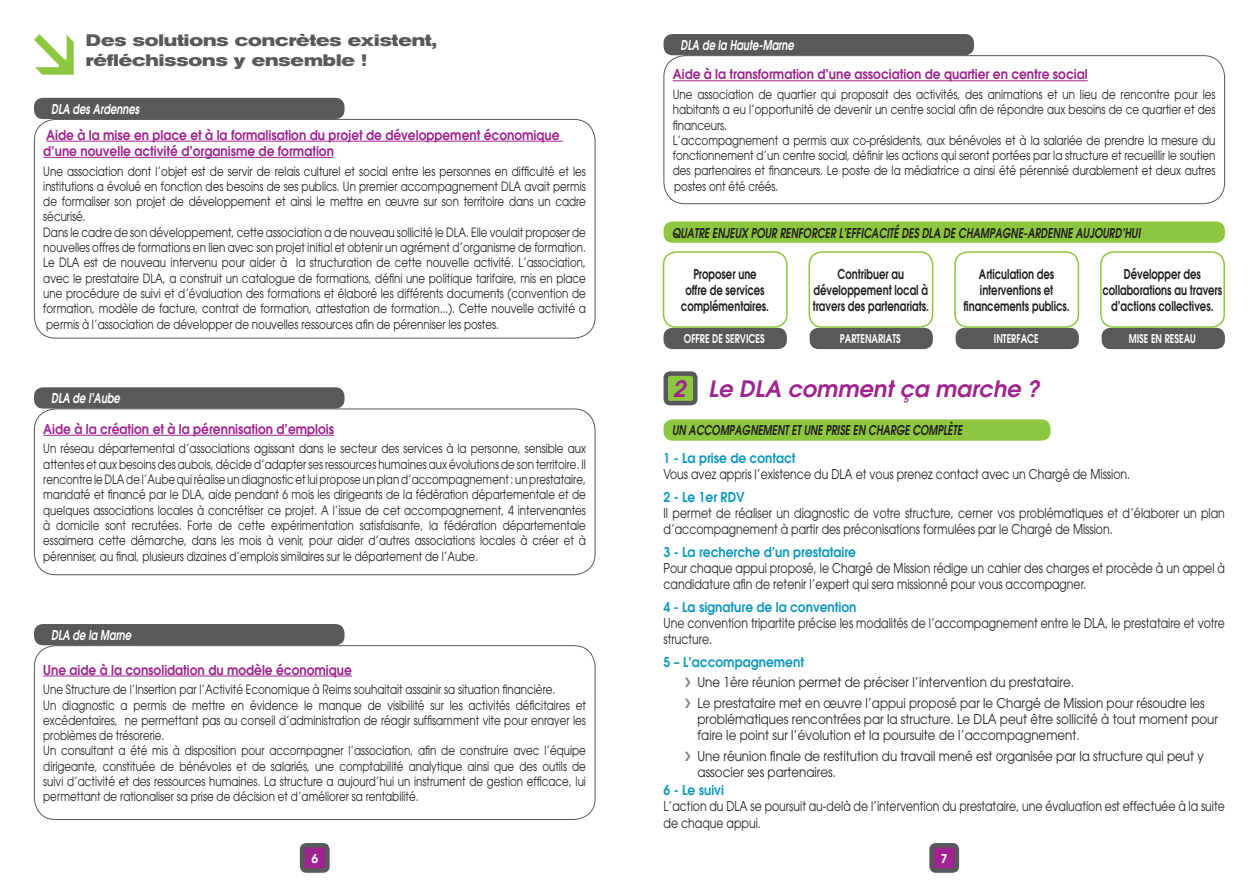
<style>
.page{position:relative;width:1259px;height:893px;background:#fff}
.page>*{position:absolute;margin:0;border:0;box-sizing:border-box;transform-origin:0 0}
.t1{font:italic 600 22.5px "Avant Garde";color:#9f248f}
.t2{font:700 expanded 16.5px/19.8px "Akzidenz Grotesk BE";color:#58595b}
.t3{font:13.5px/16.2px "Avant Garde";color:#231f20;scale:.81 1}
.t4{font:13.5px/16.2px "Avant Garde";color:#231f20;scale:.88 1}
.t5{font:600 13.5px/16.2px "Avant Garde";color:#9f248f;scale:.9 1}
.t6{font:600 13.5px/16.2px "Avant Garde";color:#231f20;text-align:center;scale:.74 1}
.t7{font:italic 600 13.5px "Avant Garde";color:#231f20;scale:.74 1}
.t8{font:600 13.5px "Avant Garde";color:#0e98be;scale:.9 1}
.t9{font:italic 600 13.5px "Avant Garde";color:#fff;scale:.74 1}
.t10{font:12.75px/15.3px "Avant Garde";color:#231f20;scale:.81 1}
.t11{font:600 12px "Avant Garde";color:#fff;scale:.74 1}
.t12{font:600 12px "Avant Garde";color:#fff}
</style>
<div class="page">
<div style="left:302px;top:845px;width:25px;height:25px;background:#9f248f;border-radius:4px"></div>
<div style="left:300px;top:843px;width:30px;height:30px;border:4px solid #58595b;border-radius:4px"></div>
<div style="left:931px;top:845px;width:26px;height:25px;background:#9f248f;border-radius:4px"></div>
<div style="left:929px;top:843px;width:30px;height:30px;border:4px solid #58595b;border-radius:4px"></div>
<div style="left:663px;top:222px;width:562px;height:21px;background:#8dc73f;border-radius:9px"></div>
<div style="left:663px;top:328px;width:124px;height:21px;background:#58595b;border-radius:9px"></div>
<div style="left:809px;top:328px;width:124px;height:21px;background:#58595b;border-radius:9px"></div>
<div style="left:955px;top:328px;width:124px;height:21px;background:#58595b;border-radius:9px"></div>
<div style="left:1101px;top:328px;width:124px;height:21px;background:#58595b;border-radius:9px"></div>
<svg style="left:34px;top:34px;width:40px;height:41px"></svg>
<div style="left:666px;top:374px;width:29px;height:29px;background:#8dc73f;border-radius:4px"></div>
<div style="left:663px;top:371px;width:34px;height:34px;border:4px solid #58595b;border-radius:4px"></div>
<div style="left:663px;top:419px;width:387px;height:22px;background:#8dc73f;border-radius:9px"></div>
<div style="left:34px;top:98px;width:310px;height:21px;background:#58595b;border-radius:9px"></div>
<div style="left:663px;top:34px;width:311px;height:21px;background:#58595b;border-radius:9px"></div>
<div style="left:34px;top:387px;width:310px;height:22px;background:#58595b;border-radius:9px"></div>
<div style="left:34px;top:624px;width:310px;height:21px;background:#58595b;border-radius:9px"></div>
<hr style="left:46px;top:141px;width:517px;height:1px;background:#9f248f">
<hr style="left:43px;top:157px;width:291px;height:1px;background:#9f248f">
<div style="left:34px;top:119px;width:561px;height:219px;border:1px solid #58595b;border-radius:21px"></div>
<hr style="left:673px;top:80px;width:414px;height:1px;background:#9f248f">
<div style="left:663px;top:55px;width:562px;height:149px;border:1px solid #58595b;border-radius:21px"></div>
<hr style="left:43px;top:435px;width:291px;height:1px;background:#9f248f">
<div style="left:34px;top:409px;width:561px;height:166px;border:1px solid #58595b;border-radius:21px"></div>
<hr style="left:43px;top:676px;width:309px;height:1px;background:#9f248f">
<div style="left:34px;top:645px;width:561px;height:175px;border:1px solid #58595b;border-radius:21px"></div>
<div style="left:663px;top:251px;width:124px;height:77px;border:2px solid #8dc73f;border-radius:13px"></div>
<div style="left:808px;top:251px;width:125px;height:77px;border:2px solid #8dc73f;border-radius:13px"></div>
<div style="left:954px;top:251px;width:125px;height:77px;border:2px solid #8dc73f;border-radius:13px"></div>
<div style="left:1100px;top:251px;width:125px;height:77px;border:2px solid #8dc73f;border-radius:13px"></div>
<p class="t2" style="left:86px;top:31px;width:352px">Des solutions concrètes existent, réfléchissons y ensemble !</p>
<p class="t9" style="left:51px;top:100px;width:121px">DLA DES ARDENNES</p>
<p class="t5" style="left:43px;top:127px;width:575px">Aide à la mise en place et à la formalisation du projet de développement économique d’une nouvelle activité d’organisme de formation</p>
<p class="t10" style="left:43px;top:163px;width:671px">Une association dont l’objet est de servir de relais culturel et social entre les personnes en difficulté et les institutions a évolué en fonction des besoins de ses publics. Un premier accompagnement DLA avait permis de formaliser son projet de développement et ainsi le mettre en œuvre sur son territoire dans un cadre sécurisé.<br>Dans le cadre de son développement, cette association a de nouveau sollicité le DLA. Elle voulait proposer de nouvelles offres de formations en lien avec son projet initial et obtenir un agrément d’organisme de formation.<br>Le DLA est de nouveau intervenu pour aider à la structuration de cette nouvelle activité. L’association, avec le prestataire DLA, a construit un catalogue de formations, défini une politique tarifaire, mis en place une procédure de suivi et d’évaluation des formations et élaboré les différents documents (convention de formation, modèle de facture, contrat de formation, attestation de formation...). Cette nouvelle activité a permis à l’association de développer de nouvelles ressources afin de pérenniser les postes.</p>
<p class="t9" style="left:51px;top:390px;width:95px">DLA DE L’AUBE</p>
<p class="t5" style="left:43px;top:421px;width:325px">Aide à la création et à la pérennisation d’emplois</p>
<p class="t10" style="left:43px;top:441px;width:671px;text-align:justify">Un réseau départemental d’associations agissant dans le secteur des services à la personne, sensible aux attentes et aux besoins des aubois, décide d’adapter ses ressources humaines aux évolutions de son territoire. Il rencontre le DLA de l’Aube qui réalise un diagnostic et lui propose un plan d’accompagnement : un prestataire, mandaté et financé par le DLA, aide pendant 6 mois les dirigeants de la fédération départementale et de quelques associations locales à concrétiser ce projet. A l’issue de cet accompagnement, 4 intervenantes à domicile sont recrutées. Forte de cette expérimentation satisfaisante, la fédération départementale essaimera cette démarche, dans les mois à venir, pour aider d’autres associations locales à créer et à pérenniser, au final, plusieurs dizaines d’emplois similaires sur le département de l’Aube.</p>
<p class="t9" style="left:51px;top:626px;width:110px">DLA DE LA MARNE</p>
<p class="t5" style="left:43px;top:661px;width:344px">Une aide à la consolidation du modèle économique</p>
<p class="t10" style="left:43px;top:682px;width:671px">Une Structure de l’Insertion par l’Activité Economique à Reims souhaitait assainir sa situation financière.<br>Un diagnostic a permis de mettre en évidence le manque de visibilité sur les activités déficitaires et excédentaires, ne permettant pas au conseil d’administration de réagir suffisamment vite pour enrayer les problèmes de trésorerie.<br>Un consultant a été mis à disposition pour accompagner l’association, afin de construire avec l’équipe dirigeante, constituée de bénévoles et de salariés, une comptabilité analytique ainsi que des outils de suivi d’activité et des ressources humaines. La structure a aujourd’hui un instrument de gestion efficace, lui permettant de rationaliser sa prise de décision et d’améliorer sa rentabilité.</p>
<p class="t9" style="left:680px;top:36px;width:155px">DLA DE LA HAUTE-MARNE</p>
<p class="t5" style="left:673px;top:66px;width:462px">Aide à la transformation d’une association de quartier en centre social</p>
<p class="t10" style="left:673px;top:87px;width:671px">Une association de quartier qui proposait des activités, des animations et un lieu de rencontre pour les habitants a eu l’opportunité de devenir un centre social afin de répondre aux besoins de ce quartier et des financeurs.<br>L’accompagnement a permis aux co-présidents, aux bénévoles et à la salariée de prendre la mesure du fonctionnement d’un centre social, définir les actions qui seront portées par la structure et recueillir le soutien des partenaires et financeurs. Le poste de la médiatrice a ainsi été pérennisé durablement et deux autres postes ont été créés.</p>
<p class="t7" style="left:672px;top:224px;width:264px">QUATRE ENJEUX POUR RENFORCER L ’EFFICACI</p>
<p class="t7" style="left:889px;top:224px;width:340px">TÉ DES DLA DE CHAMPA GNE-ARDENNE AUJOURD’HUI</p>
<p class="t6" style="left:681px;top:265px;width:121px">Proposer une offre de services complémentaires.</p>
<p class="t6" style="left:812px;top:265px;width:158px">Contribuer au développement local à travers des partenariats.</p>
<p class="t6" style="left:963px;top:265px;width:145px">Articulation des interventions et financements publics.</p>
<p class="t6" style="left:1102px;top:265px;width:163px">Développer des collaborations au travers d’actions collectives.</p>
<p class="t11" style="left:684px;top:331px;width:111px">OFFRE DE SERVICES</p>
<p class="t11" style="left:840px;top:331px;width:84px">PARTENARIATS</p>
<p class="t11" style="left:994px;top:331px;width:62px">INTERFACE</p>
<p class="t11" style="left:1128px;top:331px;width:92px">MISE EN RESEAU</p>
<h1 class="t1" style="left:673px;top:374px;width:368px">2 LE DLA COMMENT ÇA MARCHE ?</h1>
<p class="t7" style="left:672px;top:422px;width:35px">UN ACCO</p>
<p class="t7" style="left:720px;top:422px;width:329px">MPA GNEMENT ET UNE PRISE EN CHARGE COMPL ÈTE</p>
<p class="t8" style="left:663px;top:449px;width:148px">1 - La prise de contact</p>
<p class="t3" style="left:663px;top:466px;width:577px">Vous avez appris l’existence du DLA et vous prenez contact avec un Chargé de Mission.</p>
<p class="t8" style="left:663px;top:488px;width:92px">2 - Le 1er RDV</p>
<p class="t3" style="left:663px;top:505px;width:694px">Il permet de réaliser un diagnostic de votre structure, cerner vos problématiques et d’élaborer un plan d’accompagnement à partir des préconisations formulées par le Chargé de Mission.</p>
<p class="t8" style="left:663px;top:543px;width:215px">3 - La recherche d’un prestataire</p>
<p class="t3" style="left:663px;top:560px;width:694px">Pour chaque appui proposé, le Chargé de Mission rédige un cahier des charges et procède à un appel à candidature afin de retenir l’expert qui sera missionné pour vous accompagner.</p>
<p class="t8" style="left:663px;top:598px;width:216px">4 - La signature de la convention</p>
<p class="t3" style="left:663px;top:615px;width:694px">Une convention tripartite précise les modalités de l’accompagnement entre le DLA, le prestataire et votre structure.</p>
<p class="t8" style="left:663px;top:653px;width:158px">5 – L’accompagnement</p>
<p class="t4" style="left:697px;top:672px;width:578px;line-height:20.4px">Une 1ère réunion permet de préciser l’intervention du prestataire.<br>Le prestataire met en œuvre l’appui proposé par le Chargé de Mission pour résoudre les</p>
<p class="t4" style="left:697px;top:711px;width:593px">problématiques rencontrées par la structure. Le DLA peut être sollicité à tout moment pour faire le point sur l’évolution et la poursuite de l’accompagnement.</p>
<p class="t4" style="left:697px;top:748px;width:577px">Une réunion finale de restitution du travail mené est organisée par la structure qui peut y associer ses partenaires.</p>
<p class="t8" style="left:663px;top:781px;width:69px">6 - Le suivi</p>
<p class="t3" style="left:663px;top:798px;width:694px">L’action du DLA se poursuit au-delà de l’intervention du prestataire, une évaluation est effectuée à la suite de chaque appui.</p>
<p class="t12" style="left:311px;top:851px;width:8px">6</p>
<p class="t12" style="left:941px;top:851px;width:8px">7</p>
</div>
